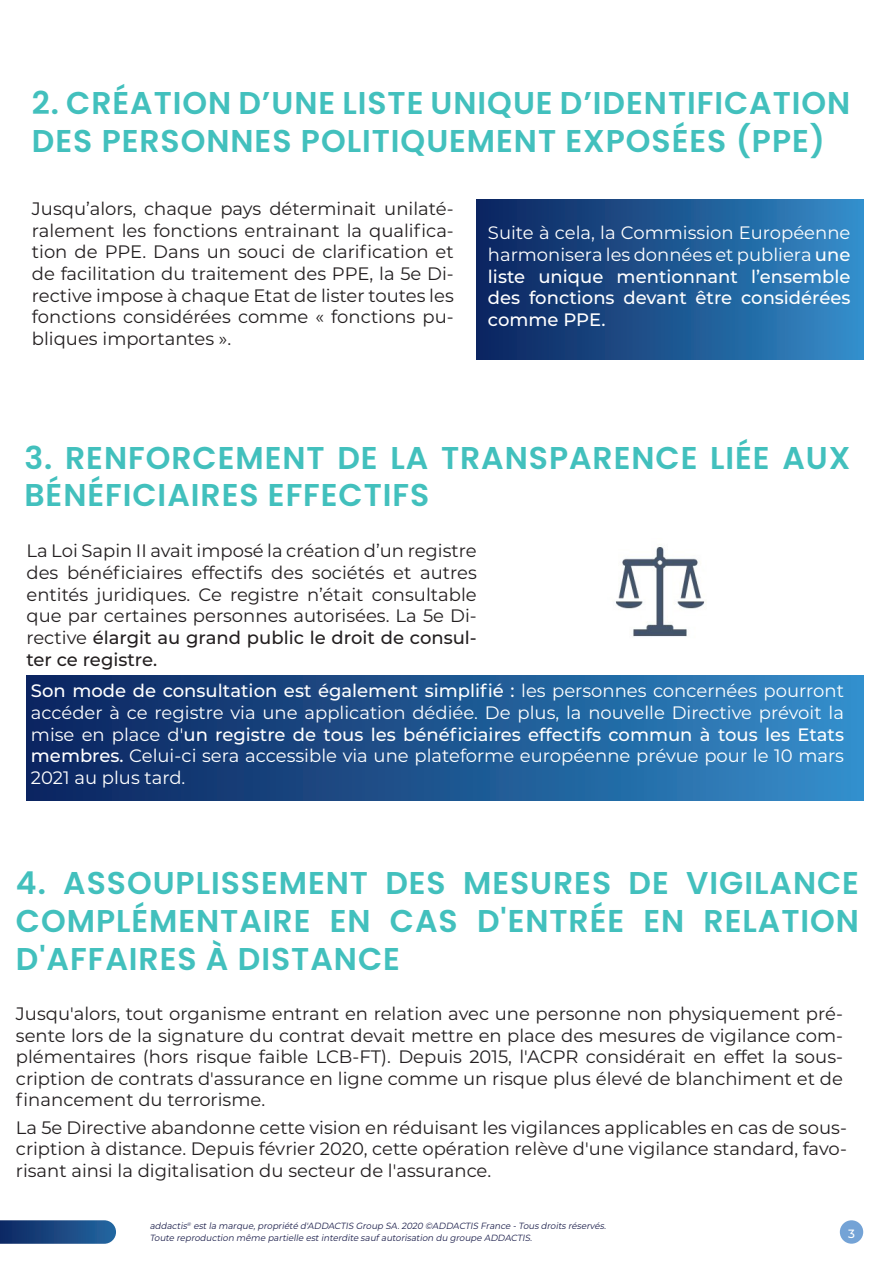
<style>
.page{position:relative;width:893px;height:1263px;background:#fff}
.page>*{position:absolute;margin:0;border:0;box-sizing:border-box;transform-origin:0 0}
.t1{font:600 31.5px/37.8px "Poppins";letter-spacing:.03em;color:#42c0bd}
.t2{font:18px/21.6px "Montserrat";color:#231f20;text-align:justify}
.t3{font:18px/21.6px "Montserrat";color:#fff;text-align:justify}
.t4{font:500 18px/21.6px "Montserrat";color:#fff;text-align:justify}
.t5{font:500 12px "Montserrat";color:#fff}
.t6{font:italic 9px "Montserrat";color:#191c49}
.s1{font-weight:400}
.s2{font-weight:500}
</style>
<div class="page">
<div style="left:26px;top:676px;width:837px;height:124px;background:linear-gradient(to right,#0b225c,#338cc8)"></div>
<div style="left:477px;top:199px;width:386px;height:160px;background:linear-gradient(to right,#0b225c,#338cc8)"></div>
<svg style="left:0;top:1220px;width:116px;height:24px;background:#224e86"></svg>
<div style="left:840px;top:1220px;width:23px;height:24px;background:#74a3d6;border-radius:50%"></div>
<img style="left:615px;top:547px;width:90px;height:90px">
<p class="t1" style="left:32px;top:84px;width:820px">2. CRÉATION D’UNE LISTE UNIQUE D’IDENTIFICATION<br>DES PERSONNES POLITIQUEMENT EXPOSÉES (PPE)</p>
<p class="t2" style="left:32px;top:197px;width:423px">Jusqu’alors, chaque pays déterminait unilaté&shy;ralement les fonctions entrainant la qualifica&shy;tion de PPE. Dans un souci de clarification et de facilitation du traitement des PPE, la 5e Di&shy;rective impose à chaque Etat de lister toutes les fonctions considérées comme « fonctions pu&shy;bliques importantes ».</p>
<p class="t4" style="left:488px;top:222px;width:364px"><span class="s1">Suite à cela, la Commission Européenne harmonisera les données et publiera</span> une liste unique mentionnant l’ensemble des fonctions devant être considérées comme PPE.</p>
<p class="t1" style="left:24px;top:439px;width:827px">3. RENFORCEMENT DE LA TRANSPARENCE LIÉE AUX<br>BÉNÉFICIAIRES EFFECTIFS</p>
<p class="t2" style="left:26px;top:540px;width:452px">La Loi Sapin II avait imposé la création d’un registre des bénéficiaires effectifs des sociétés et autres entités juridiques. Ce registre n’était consultable que par certaines personnes autorisées. La 5e Di&shy;rective <span class="s2">élargit au grand public le droit de consul&shy;ter ce registre.</span></p>
<p class="t3" style="left:31px;top:680px;width:815px"><span class="s2">Son mode de consultation est également simplifié :</span> les personnes concernées pourront accéder à ce registre via une application dédiée. De plus, la nouvelle Directive prévoit la mise en place d'<span class="s2">un registre de tous les bénéficiaires effectifs commun à tous les Etats membres.</span> Celui-ci sera accessible via une plateforme européenne prévue pour le 10 mars 2021 au plus tard.</p>
<p class="t1" style="left:16px;top:864px;width:845px;text-align:justify">4. ASSOUPLISSEMENT DES MESURES DE VIGILANCE COMPLÉMENTAIRE EN CAS D'ENTRÉE EN RELATION D'AFFAIRES À DISTANCE</p>
<p class="t2" style="left:16px;top:1002px;width:829px">Jusqu'alors, tout organisme entrant en relation avec une personne non physiquement pré&shy;sente lors de la signature du contrat devait mettre en place des mesures de vigilance com&shy;plémentaires (hors risque faible LCB-FT). Depuis 2015, l'ACPR considérait en effet la sous&shy;cription de contrats d'assurance en ligne comme un risque plus élevé de blanchiment et de financement du terrorisme.</p>
<p class="t2" style="left:16px;top:1116px;width:832px">La 5e Directive abandonne cette vision en réduisant les vigilances applicables en cas de sous&shy;cription à distance. Depuis février 2020, cette opération relève d'une vigilance standard, favo&shy;risant ainsi la digitalisation du secteur de l'assurance.</p>
<p class="t6" style="left:150px;top:1220px;width:460px">addactis<sup>®</sup> estla marque,propriété d'ADDACTIS Group SA.2020 ©ADDACTIS France -Tous droits réservés.</p>
<p class="t6" style="left:150px;top:1231px;width:386px">Toute reproduction même partielle estinterdite saufautorisation du groupe ADDACTIS.</p>
<p class="t5" style="left:848px;top:1225px;width:8px">3</p>
</div>
